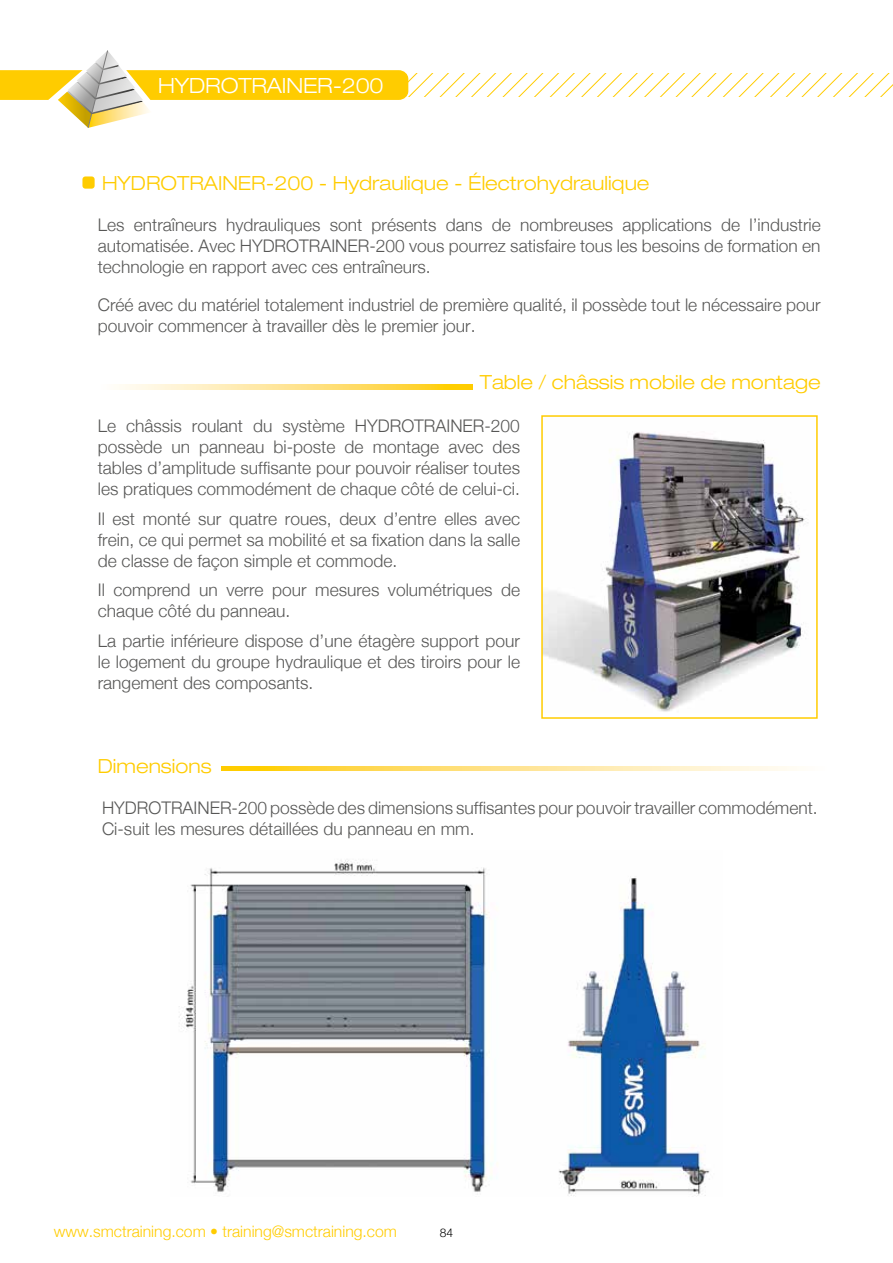
<style>
.page{position:relative;width:893px;height:1263px;background:#fff}
.page>*{position:absolute;margin:0;border:0;box-sizing:border-box;transform-origin:0 0}
.t1{font:300 expanded 21px "Helvetica Neue";letter-spacing:-.005em;color:#fff}
.t2{font:300 expanded 19.5px "Helvetica Neue";color:#fc0}
.t3{font:300 17.4px/21px "Helvetica Neue";color:#575756;text-align:justify}
.t4{font:300 15.75px "Helvetica Neue";color:#fc0}
.t5{font:300 12px "Helvetica Neue";color:#000}
</style>
<div class="page">
<div style="left:82px;top:176px;width:13px;height:13px;background:#fc0;border-radius:3px"></div>
<svg style="left:119px;top:385px;width:353px;height:4px"></svg>
<img style="left:544px;top:431px;width:264px;height:281px">
<div style="left:541px;top:415px;width:277px;height:304px;border:2px solid #fc0"></div>
<svg style="left:221px;top:766px;width:576px;height:5px;background:#ffe385"></svg>
<img style="left:179px;top:860px;width:531px;height:336px">
<svg style="left:0;top:50px;width:893px;height:78px"></svg>
<p class="t1" style="left:158px;top:73px;width:227px">HYDROTRAINER-200</p>
<p class="t2" style="left:102px;top:172px;width:549px">HYDROTRAINER-200 - Hydraulique - Électrohydraulique</p>
<p class="t3" style="left:98px;top:214px;width:724px">Les entraîneurs hydrauliques sont présents dans de nombreuses applications de l’industrie automatisée. Avec HYDROTRAINER-200 vous pourrez satisfaire tous les besoins de formation en technologie en rapport avec ces entraîneurs.</p>
<p class="t3" style="left:98px;top:294px;width:724px">Créé avec du matériel totalement industriel de première qualité, il possède tout le nécessaire pour pouvoir commencer à travailler dès le premier jour.</p>
<p class="t2" style="left:480px;top:370px;width:342px">Table / châssis mobile de montage</p>
<p class="t3" style="left:98px;top:415px;width:424px">Le châssis roulant du système HYDROTRAINER-200 possède un panneau bi-poste de montage avec des tables d’amplitude suffisante pour pouvoir réaliser toutes les pratiques commodément de chaque côté de celui-ci.</p>
<p class="t3" style="left:98px;top:508px;width:424px">Il est monté sur quatre roues, deux d’entre elles avec frein, ce qui permet sa mobilité et sa fixation dans la salle de classe de façon simple et commode.</p>
<p class="t3" style="left:98px;top:579px;width:424px">Il comprend un verre pour mesures volumétriques de chaque côté du panneau.</p>
<p class="t3" style="left:98px;top:630px;width:424px">La partie inférieure dispose d’une étagère support pour le logement du groupe hydraulique et des tiroirs pour le rangement des composants.</p>
<p class="t2" style="left:98px;top:754px;width:115px">Dimensions</p>
<p class="t3" style="left:102px;top:797px;width:717px">HYDROTRAINER-200 possède des dimensions suffisantes pour pouvoir travailler commodément.<br>Ci-suit les mesures détaillées du panneau en mm.</p>
<p class="t4" style="left:54px;top:1221px;width:345px">www.smctraining.com • training@smctraining.com</p>
<p class="t5" style="left:440px;top:1225px;width:15px">84</p>
</div>
